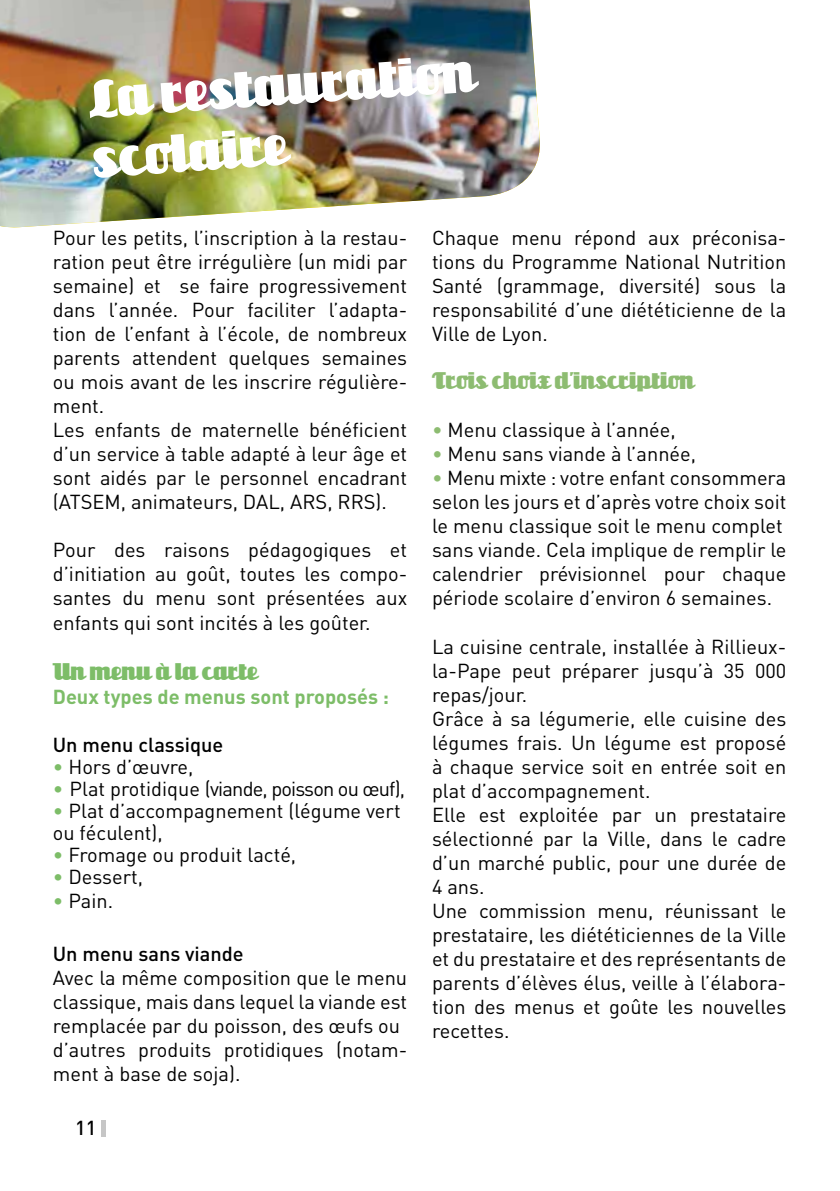
<style>
.page{position:relative;width:840px;height:1191px;background:#fff}
.page>*{position:absolute;margin:0;border:0;box-sizing:border-box;transform-origin:0 0}
.t1{font:50px/60px "Unicorn NF";color:#fff}
.t2{font:22px "Unicorn NF";color:#8dbc71}
.t3{font:22px "Unicorn NF";color:#7dbd68}
.t4{font:20px/24px "DIN";color:#000}
.t5{font:20px "DIN";letter-spacing:-.04em;color:#000}
.t6{font:500 20px "DIN";color:#000}
.t7{font:700 20px "DIN";color:#7dbd68}
.s1{color:#7dbd68}
.s2{color:#8dbc71}
</style>
<div class="page">
<hr style="left:101px;top:1120px;width:4px;height:17px;background:#c6c6c6">
<img style="left:0;top:0;width:540px;height:228px">
<h1 class="t1" style="left:87px;top:70px;width:389px;rotate:-4deg">La restauration scolaire</h1>
<p class="t4" style="left:53px;top:226px;width:356px">Pour les petits, l’inscription à la restau&shy;ration peut être irrégulière (un midi par semaine) et se faire progressivement dans l’année. Pour faciliter l’adapta&shy;tion de l’enfant à l’école, de nombreux parents attendent quelques semaines ou mois avant de les inscrire régulière&shy;ment.<br>Les enfants de maternelle bénéficient d’un service à table adapté à leur âge et sont aidés par le personnel encadrant (ATSEM, animateurs, DAL, ARS, RRS).</p>
<p class="t4" style="left:53px;top:538px;width:356px;text-align:justify">Pour des raisons pédagogiques et d’initiation au goût, toutes les compo&shy;santes du menu sont présentées aux enfants qui sont incités à les goûter.</p>
<p class="t3" style="left:53px;top:659px;width:207px">Un menu à la carte</p>
<p class="t7" style="left:53px;top:683px;width:337px">Deux types de menus sont proposés :</p>
<p class="t6" style="left:53px;top:732px;width:172px">Un menu classique</p>
<p class="t4" style="left:53px;top:754px;width:142px"><span class="s1">•</span> Hors d’œuvre,</p>
<p class="t5" style="left:53px;top:776px;width:353px"><span class="s1">•</span> Plat protidique (viande, poisson ou œuf),</p>
<p class="t4" style="left:53px;top:799px;width:349px;line-height:22px"><span class="s1">•</span> Plat d’accompagnement (légume vert ou féculent),</p>
<p class="t4" style="left:53px;top:842px;width:245px"><span class="s1">•</span> Fromage ou produit lacté,</p>
<p class="t4" style="left:53px;top:864px;width:92px"><span class="s1">•</span> Dessert,</p>
<p class="t4" style="left:53px;top:888px;width:62px"><span class="s1">•</span> Pain.</p>
<p class="t6" style="left:53px;top:940px;width:192px">Un menu sans viande</p>
<p class="t4" style="left:53px;top:965px;width:356px">Avec la même composition que le menu classique, mais dans lequel la viande est remplacée par du poisson, des œufs ou d’autres produits protidiques (notam&shy;ment à base de soja).</p>
<p class="t6" style="left:75px;top:1115px;width:23px">11</p>
<p class="t4" style="left:432px;top:226px;width:356px;text-align:justify">Chaque menu répond aux préconisa&shy;tions du Programme National Nutrition Santé (grammage, diversité) sous la responsabilité d’une diététicienne de la Ville de Lyon.</p>
<p class="t2" style="left:432px;top:368px;width:264px">Trois choix d’inscription</p>
<p class="t4" style="left:432px;top:418px;width:245px"><span class="s2">•</span> Menu classique à l’année,</p>
<p class="t4" style="left:432px;top:442px;width:265px"><span class="s2">•</span> Menu sans viande à l’année,</p>
<p class="t4" style="left:432px;top:466px;width:356px"><span class="s2">•</span> Menu mixte : votre enfant consommera selon les jours et d’après votre choix soit le menu classique soit le menu complet sans viande. Cela implique de remplir le calendrier prévisionnel pour chaque période scolaire d’environ 6 semaines.</p>
<p class="t4" style="left:432px;top:634px;width:356px">La cuisine centrale, installée à Rillieux&shy;la-Pape peut préparer jusqu’à 35 000 repas/jour.<br>Grâce à sa légumerie, elle cuisine des légumes frais. Un légume est proposé à chaque service soit en entrée soit en plat d’accompagnement.<br>Elle est exploitée par un prestataire sélectionné par la Ville, dans le cadre d’un marché public, pour une durée de 4 ans.<br>Une commission menu, réunissant le prestataire, les diététiciennes de la Ville et du prestataire et des représentants de parents d’élèves élus, veille à l’élabora&shy;tion des menus et goûte les nouvelles recettes.</p>
</div>
